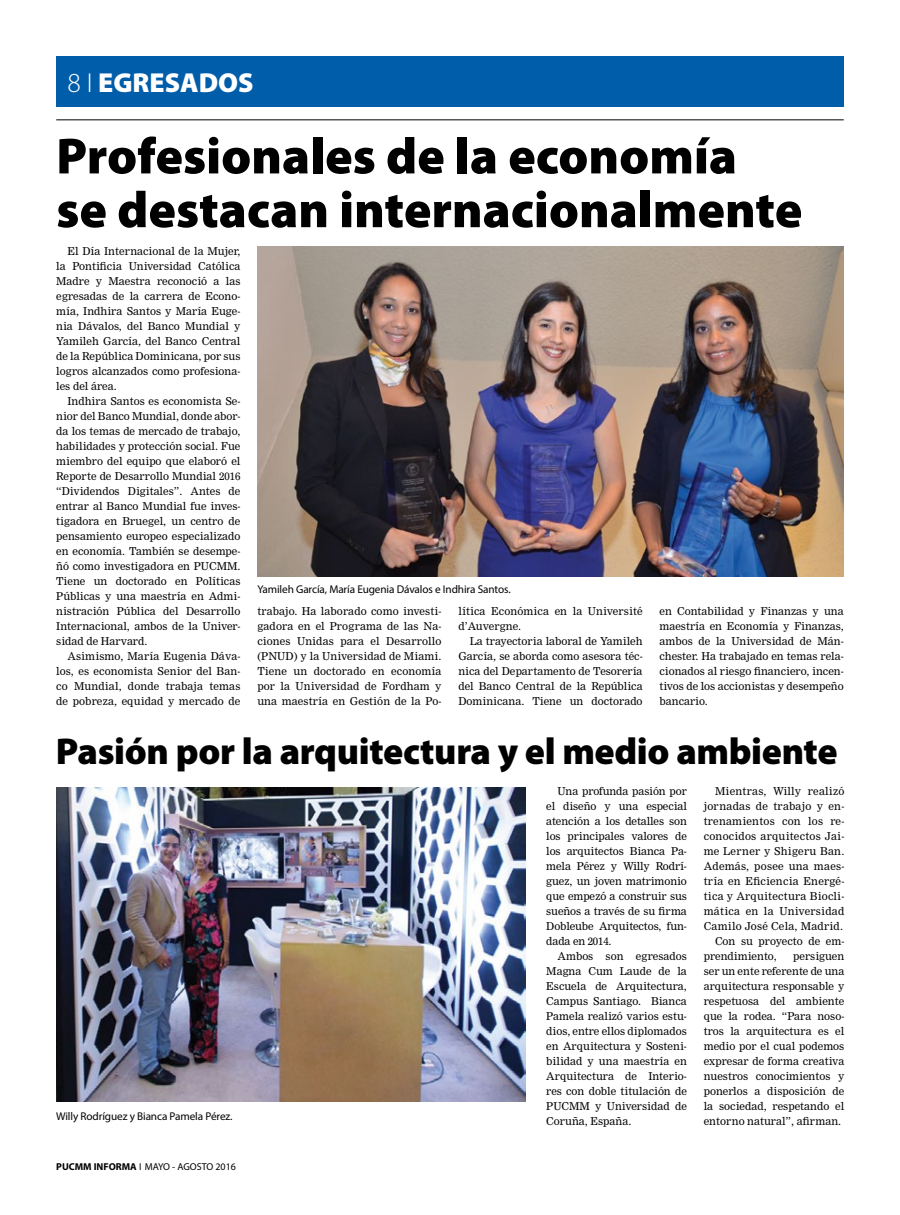
<style>
.page{position:relative;width:900px;height:1215px;background:#fff}
.page>*{position:absolute;margin:0;border:0;box-sizing:border-box;transform-origin:0 0}
.t1{font:900 51.25px/53.8px "Myriad Pro";color:#000}
.t2{font:900 37.5px "Myriad Pro";letter-spacing:-.01em;color:#000}
.t3{font:900 27.5px "Myriad Pro";color:#fff}
.t4{font:11.25px "Myriad Pro";letter-spacing:-.01em;color:#000}
.t5{font:10.62px/15px "Nimrod";color:#000;text-align:justify}
.t6{font:10.62px "Nimrod";letter-spacing:.02em;color:#000}
.t7{font:10px "Myriad Pro";color:#000}
.s1{font-weight:300}
.s2{font-weight:700}
</style>
<div class="page">
<div style="left:56px;top:56px;width:788px;height:51px;background:#005daa"></div>
<hr style="left:56px;top:120px;width:788px;height:1px;background:#000">
<img style="left:56px;top:788px;width:470px;height:314px">
<img style="left:257px;top:247px;width:587px;height:330px">
<h3 class="t3" style="left:68px;top:67px;width:188px"><span class="s1">8 I</span> EGRESADOS</h3>
<h1 class="t1" style="left:56px;top:130px;width:748px">Profesionales de la economía<br>se destacan internacionalmente</h1>
<p class="t5" style="left:56px;top:244px;width:186px;text-indent:11px">El Día Internacional de la Mujer, la Pontificia Universidad Católica Madre y Maestra reconoció a las egresadas de la carrera de Econo&shy;mía, Indhira Santos y María Euge&shy;nia Dávalos, del Banco Mundial y Yamileh García, del Banco Central de la República Dominicana, por sus logros alcanzados como profesiona&shy;les del área.</p>
<p class="t5" style="left:56px;top:394px;width:186px;text-indent:11px">Indhira Santos es economista Se&shy;nior del Banco Mundial, donde abor&shy;da los temas de mercado de trabajo, habilidades y protección social. Fue miembro del equipo que elaboró el Reporte de Desarrollo Mundial 2016 “Dividendos Digitales”. Antes de entrar al Banco Mundial fue inves&shy;tigadora en Bruegel, un centro de pensamiento europeo especializado en economía. También se desempe&shy;ñó como investigadora en PUCMM.<br>Tiene un doctorado en Políticas Públicas y una maestría en Admi&shy;nistración Pública del Desarrollo Internacional, ambos de la Univer&shy;sidad de Harvard.</p>
<p class="t5" style="left:56px;top:649px;width:186px;text-indent:11px">Asimismo, María Eugenia Dáva&shy;los, es economista Senior del Ban&shy;co Mundial, donde trabaja temas de pobreza, equidad y mercado de</p>
<p class="t4" style="left:257px;top:583px;width:255px">Yamileh García, María Eugenia Dávalos e Indhira Santos.</p>
<p class="t5" style="left:257px;top:604px;width:186px">trabajo. Ha laborado como investi&shy;gadora en el Programa de las Na&shy;ciones Unidas para el Desarrollo (PNUD) y la Universidad de Miami.<br>Tiene un doctorado en economía por la Universidad de Fordham y una maestría en Gestión de la Po-</p>
<p class="t5" style="left:458px;top:604px;width:186px">lítica Económica en la Université d’Auvergne.</p>
<p class="t5" style="left:458px;top:634px;width:186px;text-indent:11px">La trayectoria laboral de Yamileh García, se aborda como asesora téc&shy;nica del Departamento de Tesorería del Banco Central de la República Dominicana. Tiene un doctorado</p>
<p class="t5" style="left:660px;top:604px;width:186px">en Contabilidad y Finanzas y una maestría en Economía y Finanzas, ambos de la Universidad de Mán&shy;chester. Ha trabajado en temas rela&shy;cionados al riesgo financiero, incen&shy;tivos de los accionistas y desempeño bancario.</p>
<h2 class="t2" style="left:56px;top:730px;width:783px">Pasión por la arquitectura y el medio ambiente</h2>
<p class="t4" style="left:56px;top:1110px;width:178px">Willy Rodríguez y Bianca Pamela Pérez.</p>
<p class="t7" style="left:56px;top:1160px;width:181px"><span class="s2">PUCMM INFORMA</span> I MAYO - AGOSTO 2016</p>
<p class="t5" style="left:546px;top:784px;width:142px;text-indent:11px">Una profunda pasión por el diseño y una especial atención a los detalles son los principales valores de los arquitectos Bianca Pa&shy;mela Pérez y Willy Rodrí&shy;guez, un joven matrimonio que empezó a construir sus sueños a través de su firma Dobleube Arquitectos, fun&shy;dada en 2014.</p>
<p class="t5" style="left:546px;top:949px;width:142px;text-indent:11px">Ambos son egresados Magna Cum Laude de la Escuela de Arquitectura, Campus Santiago. Bianca Pamela realizó varios estu&shy;dios, entre ellos diplomados en Arquitectura y Sosteni&shy;bilidad y una maestría en Arquitectura de Interio&shy;res con doble titulación de PUCMM y Universidad de Coruña, España.</p>
<p class="t6" style="left:715px;top:785px;width:131px">Mientras, Willy realizó</p>
<p class="t6" style="left:704px;top:800px;width:142px">jornadas de trabajo y en-</p>
<p class="t6" style="left:704px;top:815px;width:142px">trenamientos con los re-</p>
<p class="t6" style="left:704px;top:830px;width:142px">conocidos arquitectos Jai-</p>
<p class="t6" style="left:704px;top:845px;width:142px">me Lerner y Shigeru Ban.</p>
<p class="t6" style="left:704px;top:860px;width:142px">Además, posee una maes-</p>
<p class="t6" style="left:704px;top:875px;width:142px">tría en Eficiencia Energé-</p>
<p class="t6" style="left:704px;top:890px;width:142px">tica y Arquitectura Biocli-</p>
<p class="t6" style="left:704px;top:905px;width:142px">mática en la Universidad</p>
<p class="t6" style="left:704px;top:920px;width:141px">Camilo José Cela, Madrid.</p>
<p class="t5" style="left:715px;top:934px;width:131px">Con su proyecto de em-</p>
<p class="t5" style="left:704px;top:949px;width:74px">prendimiento,</p>
<p class="t5" style="left:704px;top:949px;width:142px;text-indent:89px">persiguen ser un ente referente de una arquitectura responsable y respetuosa del ambiente que la rodea. “Para noso&shy;tros la arquitectura es el medio por el cual podemos expresar de forma creativa nuestros conocimientos y ponerlos a disposición de la sociedad, respetando el entorno natural”, afirman.</p>
</div>
